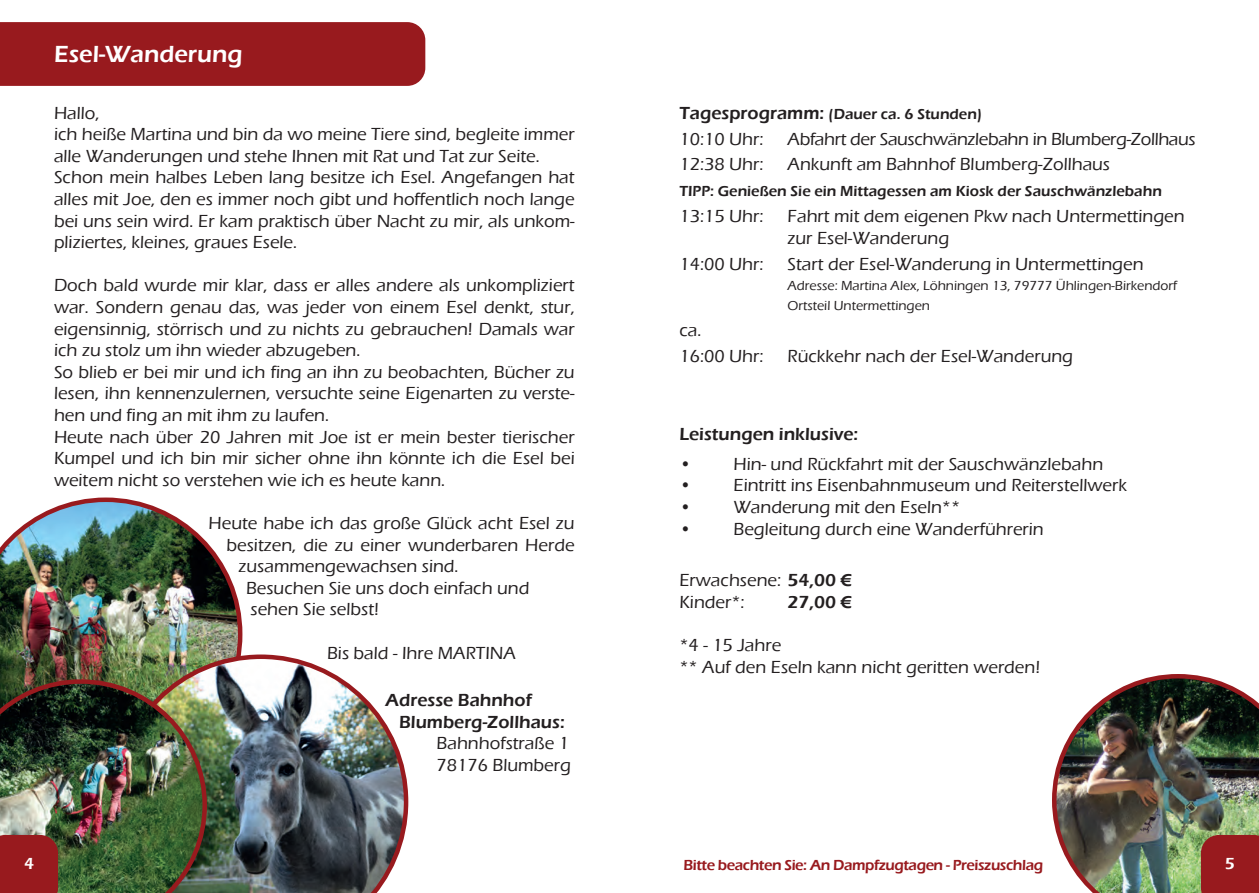
<style>
.page{position:relative;width:1259px;height:893px;background:#fff}
.page>*{position:absolute;margin:0;border:0;box-sizing:border-box;transform-origin:0 0}
.t1{font:600 24px "Eras ITC";color:#fff}
.t2{font:500 18px/21.6px "Eras ITC";color:#231f20}
.t3{font:600 18px/21.6px "Eras ITC";color:#231f20}
.t4{font:500 18px "Eras ITC";letter-spacing:-.02em;color:#231f20}
.t5{font:600 16.5px "Eras ITC";color:#fff}
.t6{font:600 15px "Eras ITC";color:#231f20}
.t7{font:600 15px "Eras ITC";letter-spacing:-.03em;color:#981a1e}
.t8{font:500 13.5px/20.4px "Eras ITC";color:#231f20}
.s1{font-size:18px}
.s2{font-weight:600}
</style>
<div class="page">
<div style="left:0;top:22px;width:425px;height:64px;background:#981a1e"></div>
<img style="left:0;top:497px;width:242px;height:182px">
<img style="left:114px;top:654px;width:294px;height:239px">
<img style="left:0;top:679px;width:207px;height:214px">
<img style="left:1054px;top:676px;width:205px;height:217px">
<h1 class="t1" style="left:54px;top:41px;width:190px">Esel-Wanderung</h1>
<p class="t2" style="left:54px;top:102px;width:522px">Hallo,<br>ich heiße Martina und bin da wo meine Tiere sind, begleite immer alle Wanderungen und stehe Ihnen mit Rat und Tat zur Seite.<br>Schon mein halbes Leben lang besitze ich Esel. Angefangen hat alles mit Joe, den es immer noch gibt und hoffentlich noch lange bei uns sein wird. Er kam praktisch über Nacht zu mir, als unkom&shy;pliziertes, kleines, graues Esele.</p>
<p class="t2" style="left:54px;top:275px;width:522px">Doch bald wurde mir klar, dass er alles andere als unkompliziert war. Sondern genau das, was jeder von einem Esel denkt, stur, eigensinnig, störrisch und zu nichts zu gebrauchen! Damals war ich zu stolz um ihn wieder abzugeben.<br>So blieb er bei mir und ich fing an ihn zu beobachten, Bücher zu lesen, ihn kennenzulernen, versuchte seine Eigenarten zu verste&shy;hen und fing an mit ihm zu laufen.<br>Heute nach über 20 Jahren mit Joe ist er mein bester tierischer Kumpel und ich bin mir sicher ohne ihn könnte ich die Esel bei weitem nicht so verstehen wie ich es heute kann.</p>
<p class="t2" style="left:208px;top:512px;width:367px">Heute habe ich das große Glück acht Esel zu</p>
<p class="t2" style="left:226px;top:534px;width:350px">besitzen, die zu einer wunderbaren Herde</p>
<p class="t2" style="left:238px;top:556px;width:221px">zusammengewachsen sind.</p>
<p class="t2" style="left:246px;top:577px;width:285px">Besuchen Sie uns doch einfach und</p>
<p class="t2" style="left:251px;top:599px;width:130px">sehen Sie selbst!</p>
<p class="t2" style="left:327px;top:642px;width:190px">Bis bald - Ihre MARTINA</p>
<p class="t3" style="left:399px;top:689px;width:167px;text-indent:-14px">Adresse Bahnhof<br>Blumberg-Zollhaus:</p>
<p class="t2" style="left:436px;top:733px;width:136px">Bahnhofstraße 1<br>78176 Blumberg</p>
<p class="t5" style="left:24px;top:854px;width:12px">4</p>
<p class="t6" style="left:679px;top:105px;width:304px"><span class="s1">Tagesprogramm:</span> (Dauer ca. 6 Stunden)</p>
<p class="t2" style="left:679px;top:128px;width:86px">10:10 Uhr:</p>
<p class="t4" style="left:787px;top:128px;width:410px">Abfahrt der Sauschwänzlebahn in Blumberg-Zollhaus</p>
<p class="t2" style="left:679px;top:154px;width:86px">12:38 Uhr:</p>
<p class="t2" style="left:787px;top:154px;width:324px">Ankunft am Bahnhof Blumberg-Zollhaus</p>
<p class="t6" style="left:679px;top:183px;width:484px">TIPP: Genießen Sie ein Mittagessen am Kiosk der Sauschwänzlebahn</p>
<p class="t2" style="left:679px;top:205px;width:86px">13:15 Uhr:</p>
<p class="t2" style="left:787px;top:205px;width:398px">Fahrt mit dem eigenen Pkw nach Untermettingen zur Esel-Wanderung</p>
<p class="t2" style="left:679px;top:253px;width:86px">14:00 Uhr:</p>
<p class="t2" style="left:787px;top:253px;width:357px">Start der Esel-Wanderung in Untermettingen</p>
<p class="t8" style="left:787px;top:275px;width:391px">Adresse: Martina Alex, Löhningen 13, 79777 Ühlingen-Birkendorf<br>Ortsteil Untermettingen</p>
<p class="t2" style="left:679px;top:318px;width:86px;line-height:25.8px">ca.<br>16:00 Uhr:</p>
<p class="t2" style="left:787px;top:346px;width:287px">Rückkehr nach der Esel-Wanderung</p>
<p class="t3" style="left:679px;top:423px;width:180px">Leistungen inklusive:</p>
<p class="t2" style="left:679px;top:453px;width:425px">• Hin- und Rückfahrt mit der Sauschwänzlebahn</p>
<p class="t2" style="left:679px;top:475px;width:449px">• Eintritt ins Eisenbahnmuseum und Reiterstellwerk</p>
<p class="t2" style="left:679px;top:496px;width:282px">• Wanderung mit den Eseln**</p>
<p class="t2" style="left:679px;top:518px;width:366px">• Begleitung durch eine Wanderführerin</p>
<p class="t2" style="left:679px;top:570px;width:174px">Erwachsene: <span class="s2">54,00 €<br></span>Kinder*:</p>
<p class="t3" style="left:787px;top:591px;width:66px">27,00 €</p>
<p class="t2" style="left:679px;top:634px;width:362px">*4 - 15 Jahre<br>** Auf den Eseln kann nicht geritten werden!</p>
<p class="t7" style="left:683px;top:857px;width:361px">Bitte beachten Sie: An Dampfzugtagen - Preiszuschlag</p>
<p class="t5" style="left:1225px;top:854px;width:12px">5</p>
</div>
